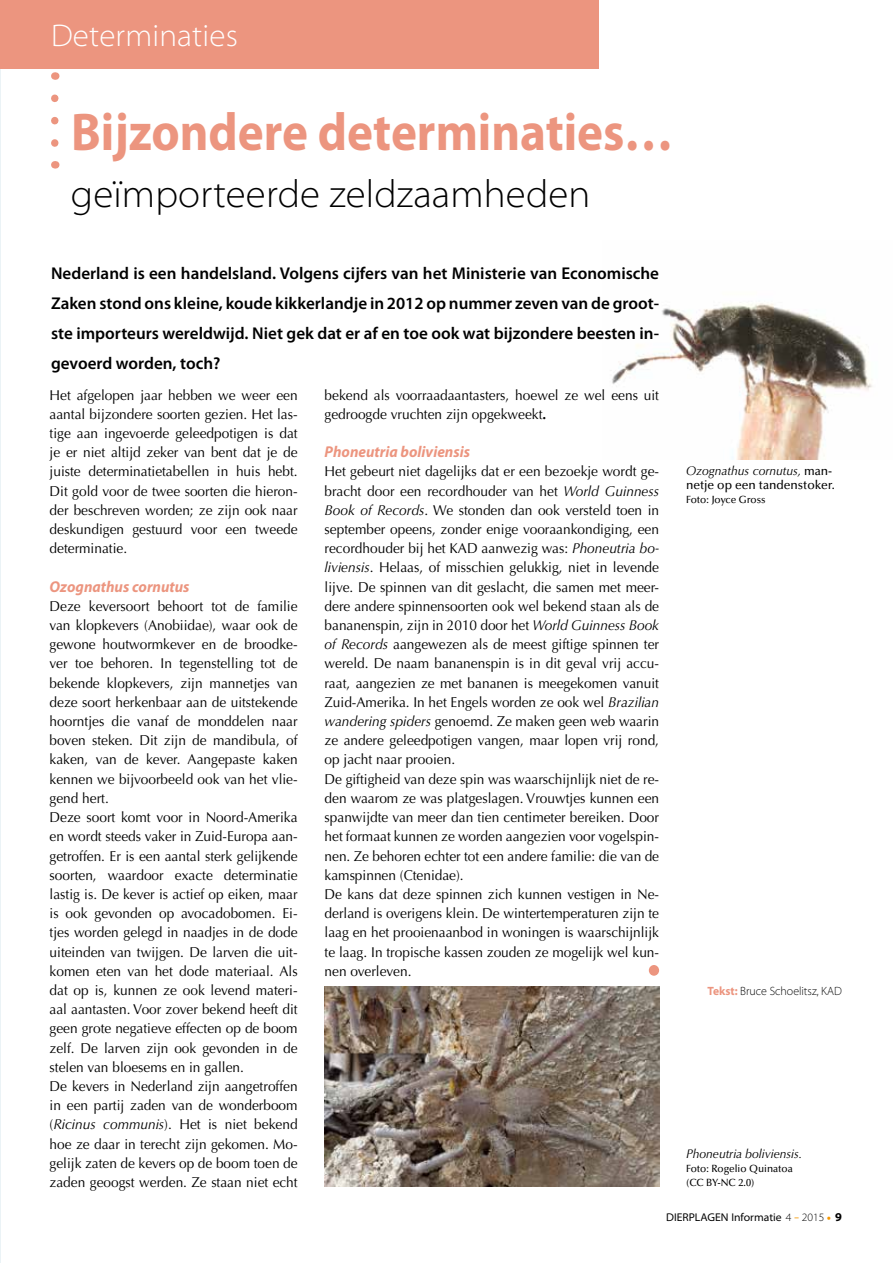
<style>
.page{position:relative;width:893px;height:1263px;background:#fff}
.page>*{position:absolute;margin:0;border:0;box-sizing:border-box;transform-origin:0 0}
.t1{font:700 53.4px "Myriad Pro";color:#ec957f;scale:.92 1}
.t2{font:300 semi-expanded 39px "Myriad Pro";letter-spacing:.005em;color:#000;scale:.95 1}
.t3{font:300 semi-expanded 31.5px "Myriad Pro";letter-spacing:.005em;color:#fff;scale:.95 1}
.t4{font:600 17.1px/30px "Myriad Pro";color:#000;text-align:justify}
.t5{font:italic 700 15.75px "Myriad Pro";color:#ec957f;scale:.96 1}
.t6{font:14.25px/19.2px "Optima LT Std";color:#000;scale:.96 1}
.t7{font:500 12.6px/14.1px "Optima LT Std";color:#000;scale:.96 1}
.t8{font:italic 12.6px "Optima LT Std";color:#000;scale:.96 1}
.t9{font:300 semi-expanded 12px "Myriad Pro";color:#000;scale:.9 1}
.t10{font:semi-expanded 11.25px "Myriad Pro";color:#000;scale:.95 1}
.t11{font:500 10.5px/14.1px "Optima LT Std";color:#000;scale:.96 1}
.s1{font-style:italic}
.s2{font-weight:700}
.s3{font-weight:400;font-style:italic}
.s4{font-weight:700;color:#ec957f}
.s5{font-weight:300}
.s6{font-weight:300;font-size:18px;color:#f59700}
.s7{font-weight:700;font-size:12px}
</style>
<div class="page">
<hr style="left:0;top:0;width:1px;height:1263px;background:#3685ab">
<svg style="left:51px;top:98px;width:8px;height:49px"></svg>
<div style="left:0;top:0;width:598px;height:68px;background:#ec957f"></div>
<img style="left:612px;top:303px;width:260px;height:156px">
<div style="left:649px;top:965px;width:10px;height:11px;background:#ec957f;border-radius:50%"></div>
<img style="left:325px;top:986px;width:334px;height:200px">
<h3 class="t3" style="left:51px;top:18px;width:198px">Determinaties</h3>
<h1 class="t1" style="left:71px;top:97px;width:656px">Bijzondere determinaties…</h1>
<h2 class="t2" style="left:71px;top:172px;width:548px">geïmporteerde zeldzaamheden</h2>
<p class="t4" style="left:51px;top:257px;width:610px">Nederland is een handelsland. Volgens cijfers van het Ministerie van Economische Zaken stond ons kleine, koude kikkerlandje in 2012 op nummer zeven van de groot&shy;ste importeurs wereldwijd. Niet gek dat er af en toe ook wat bijzondere beesten in&shy;gevoerd worden, toch?</p>
<p class="t6" style="left:50px;top:385px;width:260px;text-align:justify">Het afgelopen jaar hebben we weer een aantal bijzondere soorten gezien. Het las&shy;tige aan ingevoerde geleedpotigen is dat je er niet altijd zeker van bent dat je de juiste determinatietabellen in huis hebt.<br>Dit gold voor de twee soorten die hieron&shy;der beschreven worden; ze zijn ook naar deskundigen gestuurd voor een tweede determinatie.</p>
<p class="t5" style="left:50px;top:576px;width:147px">Ozognathus cornutus</p>
<p class="t6" style="left:50px;top:597px;width:260px">Deze keversoort behoort tot de familie van klopkevers (Anobiidae), waar ook de gewone houtwormkever en de broodke&shy;ver toe behoren. In tegenstelling tot de bekende klopkevers, zijn mannetjes van deze soort herkenbaar aan de uitstekende hoorntjes die vanaf de monddelen naar boven steken. Dit zijn de mandibula, of kaken, van de kever. Aangepaste kaken kennen we bijvoorbeeld ook van het vlie&shy;gend hert.<br>Deze soort komt voor in Noord-Amerika en wordt steeds vaker in Zuid-Europa aan&shy;getroffen. Er is een aantal sterk gelijkende soorten, waardoor exacte determinatie lastig is. De kever is actief op eiken, maar is ook gevonden op avocadobomen. Ei&shy;tjes worden gelegd in naadjes in de dode uiteinden van twijgen. De larven die uit&shy;komen eten van het dode materiaal. Als dat op is, kunnen ze ook levend materi&shy;aal aantasten. Voor zover bekend heeft dit geen grote negatieve effecten op de boom zelf. De larven zijn ook gevonden in de stelen van bloesems en in gallen.<br>De kevers in Nederland zijn aangetroffen in een partij zaden van de wonderboom (<span class="s1">Ricinus communis</span>). Het is niet bekend hoe ze daar in terecht zijn gekomen. Mo&shy;gelijk zaten de kevers op de boom toen de zaden geoogst werden. Ze staan niet echt</p>
<p class="t6" style="left:325px;top:385px;width:350px">bekend als voorraadaantasters, hoewel ze wel eens uit gedroogde vruchten zijn opgekweekt<span class="s2">.</span></p>
<p class="t5" style="left:325px;top:442px;width:153px">Phoneutria boliviensis</p>
<p class="t6" style="left:325px;top:462px;width:350px">Het gebeurt niet dagelijks dat er een bezoekje wordt ge&shy;bracht door een recordhouder van het <span class="s1">World Guinness Book of Records</span>. We stonden dan ook versteld toen in september opeens, zonder enige vooraankondiging, een recordhouder bij het KAD aanwezig was: <span class="s1">Phoneutria bo&shy;liviensis</span>. Helaas, of misschien gelukkig, niet in levende lijve. De spinnen van dit geslacht, die samen met meer&shy;dere andere spinnensoorten ook wel bekend staan als de bananenspin, zijn in 2010 door het <span class="s1">World Guinness Book of Records</span> aangewezen als de meest giftige spinnen ter wereld. De naam bananenspin is in dit geval vrij accu&shy;raat, aangezien ze met bananen is meegekomen vanuit Zuid-Amerika. In het Engels worden ze ook wel <span class="s1">Brazilian wandering spiders</span> genoemd. Ze maken geen web waarin ze andere geleedpotigen vangen, maar lopen vrij rond, op jacht naar prooien.<br>De giftigheid van deze spin was waarschijnlijk niet de re&shy;den waarom ze was platgeslagen. Vrouwtjes kunnen een spanwijdte van meer dan tien centimeter bereiken. Door het formaat kunnen ze worden aangezien voor vogelspin&shy;nen. Ze behoren echter tot een andere familie: die van de kamspinnen (Ctenidae).<br>De kans dat deze spinnen zich kunnen vestigen in Ne&shy;derland is overigens klein. De wintertemperaturen zijn te laag en het prooienaanbod in woningen is waarschijnlijk te laag. In tropische kassen zouden ze mogelijk wel kun&shy;nen overleven.</p>
<p class="t7" style="left:686px;top:464px;width:156px"><span class="s3">Ozognathus cornutus,</span> man&shy;netje op een tandenstoker.</p>
<p class="t11" style="left:686px;top:493px;width:84px">Foto: Joyce Gross</p>
<p class="t9" style="left:707px;top:984px;width:151px"><span class="s4">Tekst:</span> Bruce Schoelitsz, KAD</p>
<p class="t8" style="left:686px;top:1146px;width:123px">Phoneutria boliviensis.</p>
<p class="t11" style="left:686px;top:1162px;width:113px">Foto: Rogelio Quinatoa (CC BY-NC 2.0)</p>
<p class="t10" style="left:666px;top:1211px;width:186px">DIERPLAGEN Informatie <span class="s5">4</span> <span class="s6">-</span> <span class="s5">2015</span> <span class="s6">•</span> <span class="s7">9</span></p>
</div>
